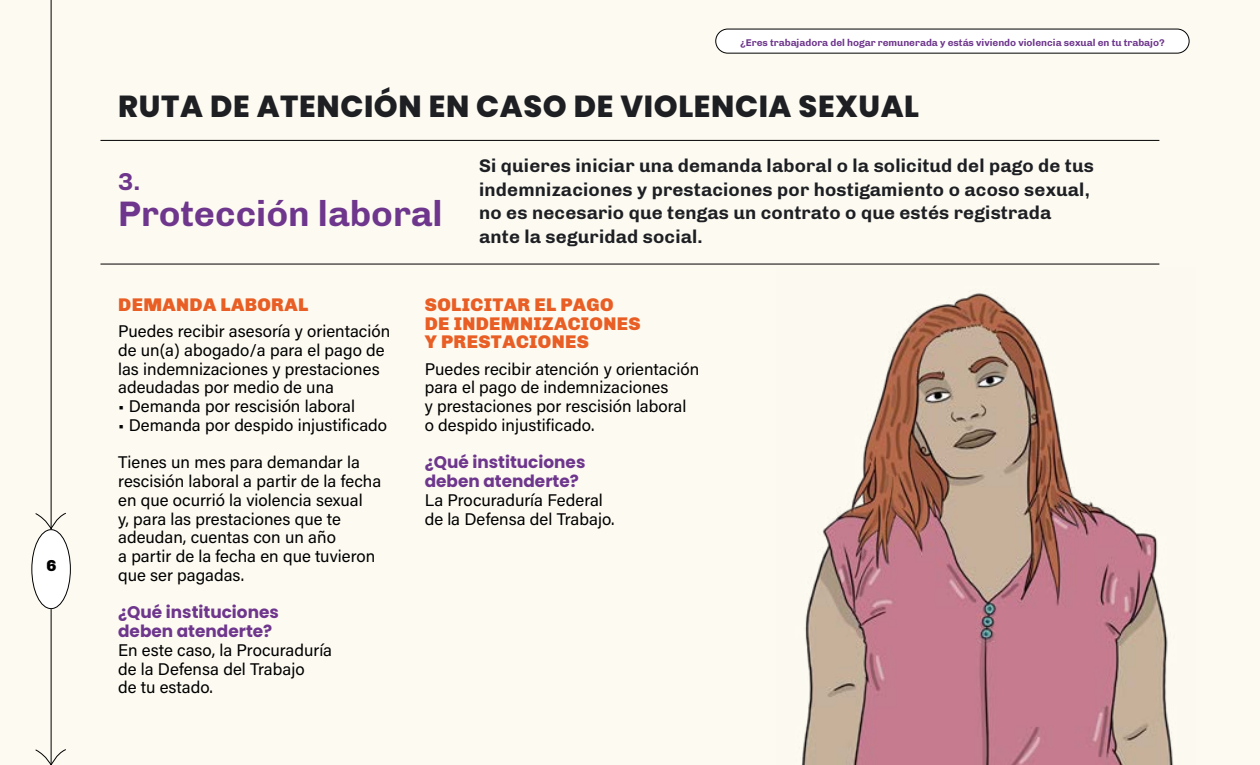
<style>
.page{position:relative;width:1260px;height:765px;background:#fcfaf1}
.page>*{position:absolute;margin:0;border:0;box-sizing:border-box;transform-origin:0 0}
.t1{font:700 36.25px "Chivo";color:#6e368c}
.t2{font:800 30.38px "Poppins";letter-spacing:.02em;color:#1d1f23}
.t3{font:700 25px "Chivo";color:#6e368c}
.t4{font:700 18.75px/23.8px "Chivo";letter-spacing:.01em;color:#1d1f23}
.t5{font:900 18.75px/18.8px "Chivo";letter-spacing:.02em;color:#e85e24}
.t6{font:16.88px/18.8px "Acumin Variable Concept";color:#000}
.t7{font:700 16.88px/18.8px "Poppins";color:#6e368c}
.t8{font:900 16.25px "Chivo";color:#000}
.t9{font:700 10px "Chivo";color:#6e368c}
</style>
<div class="page">
<div style="left:716px;top:29px;width:473px;height:24px;background:#fff;border-radius:12px"></div>
<div style="left:715px;top:29px;width:475px;height:25px;border:1px solid #000;border-radius:12px"></div>
<img style="left:801px;top:293px;width:373px;height:472px">
<div style="left:32px;top:530px;width:38px;height:79px;background:#fff;border-radius:50%"></div>
<div style="left:31px;top:529px;width:40px;height:80px;border:1px solid #000;border-radius:50%"></div>
<hr style="left:51px;top:0;width:1px;height:529px;background:#000">
<hr style="left:51px;top:609px;width:1px;height:156px;background:#000">
<svg style="left:35px;top:749px;width:31px;height:16px"></svg>
<svg style="left:35px;top:512px;width:31px;height:18px"></svg>
<hr style="left:100px;top:140px;width:1059px;height:1px;background:#000">
<hr style="left:100px;top:264px;width:1059px;height:1px;background:#000">
<p class="t8" style="left:47px;top:556px;width:11px">6</p>
<p class="t9" style="left:740px;top:36px;width:426px">¿Eres trabajadora del hogar remunerada y estás viviendo violencia sexual en tu trabajo?</p>
<h2 class="t2" style="left:118px;top:88px;width:802px">RUTA DE ATENCIÓN EN CASO DE VIOLENCIA SEXUAL</h2>
<h3 class="t3" style="left:118px;top:167px;width:24px">3.</h3>
<h1 class="t1" style="left:118px;top:192px;width:326px">Protección laboral</h1>
<p class="t4" style="left:479px;top:154px;width:616px">Si quieres iniciar una demanda laboral o la solicitud del pago de tus indemnizaciones y prestaciones por hostigamiento o acoso sexual, no es necesario que tengas un contrato o que estés registrada ante la seguridad social.</p>
<p class="t5" style="left:118px;top:295px;width:192px">DEMANDA LABORAL</p>
<p class="t6" style="left:118px;top:321px;width:274px">Puedes recibir asesoría y orientación de un(a) abogado/a para el pago de las indemnizaciones y prestaciones adeudadas por medio de una</p>
<p class="t6" style="left:118px;top:396px;width:239px">• Demanda por rescisión laboral</p>
<p class="t6" style="left:118px;top:415px;width:271px">• Demanda por despido injustificado</p>
<p class="t6" style="left:118px;top:452px;width:265px">Tienes un mes para demandar la rescisión laboral a partir de la fecha en que ocurrió la violencia sexual<br>y, para las prestaciones que te adeudan, cuentas con un año<br>a partir de la fecha en que tuvieron que ser pagadas.</p>
<p class="t7" style="left:118px;top:603px;width:162px">¿Qué instituciones deben atenderte?</p>
<p class="t6" style="left:118px;top:640px;width:216px">En este caso, la Procuraduría de la Defensa del Trabajo<br>de tu estado.</p>
<p class="t5" style="left:425px;top:295px;width:217px">SOLICITAR EL PAGO<br>DE INDEMNIZACIONES<br>Y PRESTACIONES</p>
<p class="t6" style="left:425px;top:359px;width:276px">Puedes recibir atención y orientación para el pago de indemnizaciones<br>y prestaciones por rescisión laboral o despido injustificado.</p>
<p class="t7" style="left:425px;top:453px;width:162px">¿Qué instituciones deben atenderte?</p>
<p class="t6" style="left:425px;top:490px;width:191px">La Procuraduría Federal de la Defensa del Trabajo.</p>
</div>
